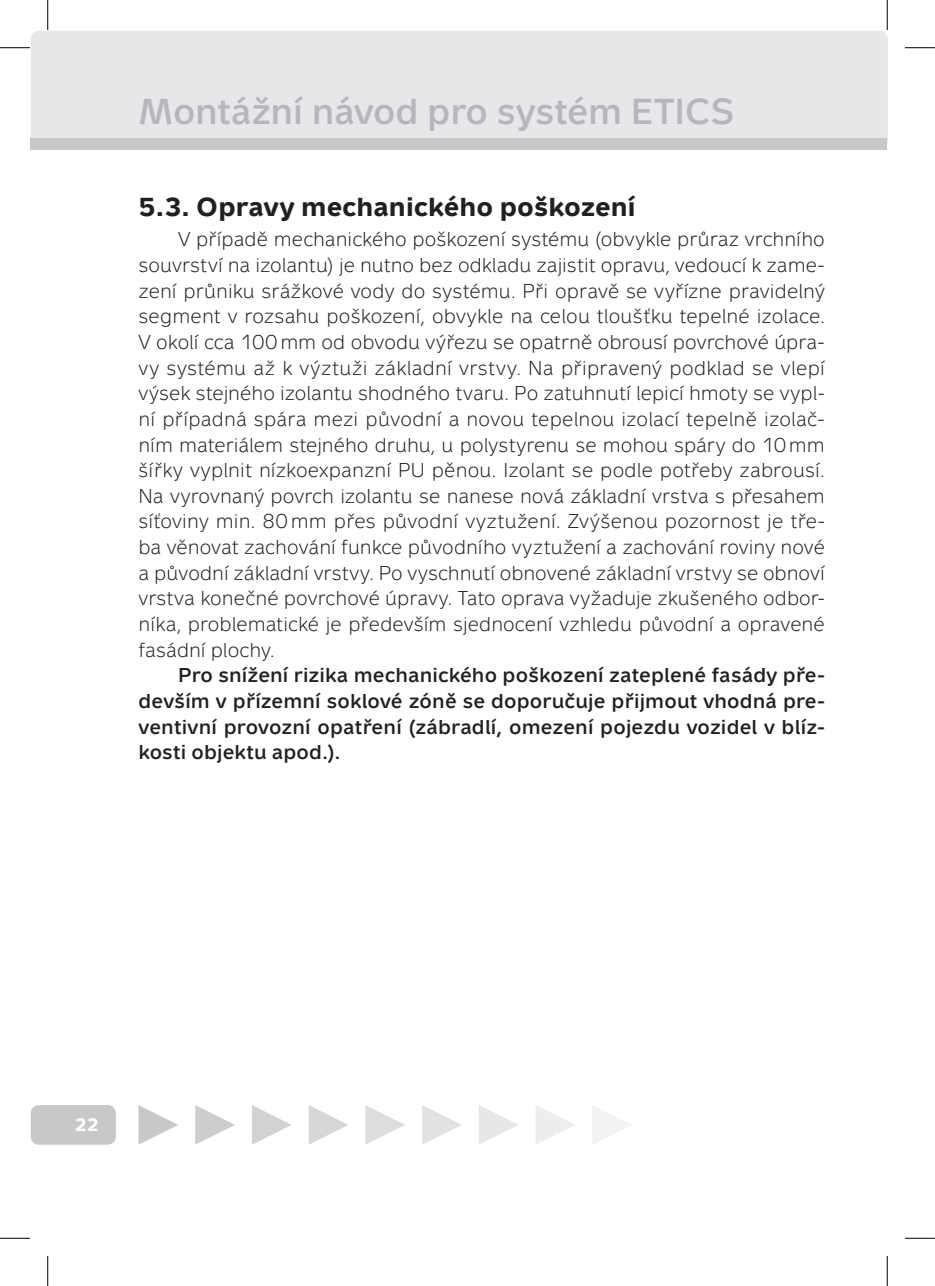
<style>
.page{position:relative;width:935px;height:1286px;background:#fff}
.page>*{position:absolute;margin:0;border:0;box-sizing:border-box;transform-origin:0 0}
.t1{font:700 36px "Metron Light Pro";letter-spacing:-.005em;color:#b6b7bb}
.t2{font:700 26px "Metron Text Pro";letter-spacing:.005em;color:#231f20}
.t3{font:20px/25.6px "Metron Light Pro";color:#231f20;text-align:justify}
.t4{font:700 20px/25.6px "Metron Light Pro";letter-spacing:.01em;color:#231f20;text-align:justify}
.t5{font:700 18px "Metron Text Pro";color:#fff}
</style>
<div class="page">
<div style="left:31px;top:31px;width:856px;height:119px;background:#e6e7e9;border-radius:9px"></div>
<div style="left:31px;top:1105px;width:85px;height:40px;background:#c7c8ca;border-radius:9px"></div>
<div style="left:31px;top:138px;width:856px;height:12px;background:#c7c8ca"></div>
<svg style="left:887px;top:37px;width:1px;height:107px"></svg>
<svg style="left:138px;top:1105px;width:40px;height:40px"></svg>
<svg style="left:195px;top:1105px;width:40px;height:40px"></svg>
<svg style="left:252px;top:1105px;width:39px;height:40px"></svg>
<svg style="left:309px;top:1105px;width:39px;height:40px"></svg>
<svg style="left:365px;top:1105px;width:40px;height:40px"></svg>
<svg style="left:422px;top:1105px;width:39px;height:40px"></svg>
<svg style="left:479px;top:1105px;width:39px;height:40px"></svg>
<svg style="left:536px;top:1106px;width:38px;height:38px"></svg>
<svg style="left:593px;top:1106px;width:38px;height:38px"></svg>
<hr style="left:0;top:47px;width:30px;height:1px;background:#000">
<hr style="left:904px;top:47px;width:30px;height:1px;background:#000">
<hr style="left:0;top:1238px;width:30px;height:1px;background:#000">
<hr style="left:904px;top:1238px;width:30px;height:1px;background:#000">
<hr style="left:47px;top:0;width:1px;height:30px;background:#000">
<hr style="left:47px;top:1256px;width:1px;height:30px;background:#000">
<hr style="left:886px;top:0;width:1px;height:30px;background:#000">
<hr style="left:886px;top:1256px;width:1px;height:30px;background:#000">
<h1 class="t1" style="left:138px;top:98px;width:597px">Montážní návod pro systém ETICS</h1>
<h2 class="t2" style="left:138px;top:197px;width:498px">5.3. Opravy mechanického poškození</h2>
<p class="t3" style="left:138px;top:228px;width:688px;text-indent:40px">V případě mechanického poškození systému (obvykle průraz vrchního souvrství na izolantu) je nutno bez odkladu zajistit opravu, vedoucí k zame&shy;zení průniku srážkové vody do systému. Při opravě se vyřízne pravidelný segment v rozsahu poškození, obvykle na celou tloušťku tepelné izolace.<br>V okolí cca 100 mm od obvodu výřezu se opatrně obrousí povrchové úpra&shy;vy systému až k výztuži základní vrstvy. Na připravený podklad se vlepí výsek stejného izolantu shodného tvaru. Po zatuhnutí lepicí hmoty se vypl&shy;ní případná spára mezi původní a novou tepelnou izolací tepelně izolač&shy;ním materiálem stejného druhu, u polystyrenu se mohou spáry do 10 mm šířky vyplnit nízkoexpanzní PU pěnou. Izolant se podle potřeby zabrousí.<br>Na vyrovnaný povrch izolantu se nanese nová základní vrstva s přesahem síťoviny min. 80 mm přes původní vyztužení. Zvýšenou pozornost je tře&shy;ba věnovat zachování funkce původního vyztužení a zachování roviny nové a původní základní vrstvy. Po vyschnutí obnovené základní vrstvy se obnoví vrstva konečné povrchové úpravy. Tato oprava vyžaduje zkušeného odbor&shy;níka, problematické je především sjednocení vzhledu původní a opravené fasádní plochy.</p>
<p class="t4" style="left:138px;top:664px;width:688px;text-indent:40px">Pro snížení rizika mechanického poškození zateplené fasády pře&shy;devším v přízemní soklové zóně se doporučuje přijmout vhodná pre&shy;ventivní provozní opatření (zábradlí, omezení pojezdu vozidel v blíz&shy;kosti objektu apod.).</p>
<p class="t5" style="left:75px;top:1118px;width:26px">22</p>
</div>
